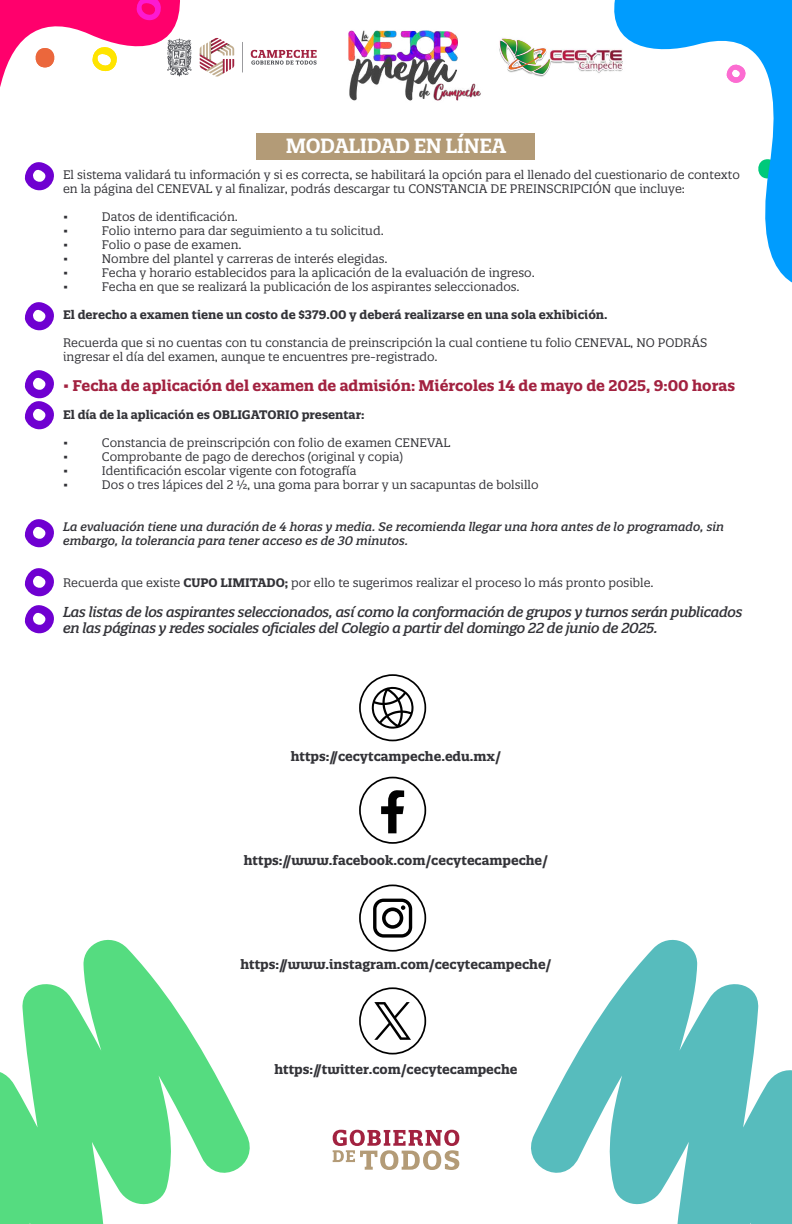
<style>
.page{position:relative;width:792px;height:1224px;background:#fff}
.page>*{position:absolute;margin:0;border:0;box-sizing:border-box;transform-origin:0 0}
.t1{font:600 20px "Quatro Slab";letter-spacing:-.02em;color:#fff}
.t2{font:700 15px "Quatro Slab";color:#a22240}
.t3{font:italic 500 14px/16px "Quatro Slab";letter-spacing:-.025em;color:#333338}
.t4{font:700 13px "Quatro Slab";color:#333338}
.t5{font:12px/14px "Quatro Slab";color:#333338}
.t6{font:italic 500 12px/14px "Quatro Slab";color:#333338}
.t7{font:700 12px "Quatro Slab";color:#333338}
.s1{font-weight:700}
</style>
<div class="page">
<div style="left:256px;top:133px;width:280px;height:27px;background:#b39b77"></div>
<svg style="left:24px;top:162px;width:30px;height:29px"></svg>
<svg style="left:24px;top:302px;width:30px;height:29px"></svg>
<svg style="left:24px;top:370px;width:30px;height:60px"></svg>
<svg style="left:24px;top:519px;width:30px;height:29px"></svg>
<svg style="left:24px;top:568px;width:30px;height:66px"></svg>
<svg style="left:531px;top:939px;width:261px;height:285px;fill:#57bcbd"></svg>
<svg style="left:0;top:939px;width:250px;height:285px;fill:#55dc80"></svg>
<svg style="left:359px;top:777px;width:67px;height:67px"></svg>
<svg style="left:359px;top:885px;width:67px;height:67px"></svg>
<svg style="left:359px;top:987px;width:67px;height:67px"></svg>
<svg style="left:359px;top:674px;width:67px;height:67px"></svg>
<svg style="left:614px;top:0;width:178px;height:283px"></svg>
<svg style="left:725px;top:60px;width:25px;height:24px"></svg>
<img style="left:499px;top:36px;width:132px;height:42px">
<svg style="left:500px;top:39px;width:50px;height:35px"></svg>
<svg style="left:200px;top:38px;width:34px;height:39px"></svg>
<hr style="left:242px;top:42px;width:1px;height:31px;background:#54555a">
<svg style="left:251px;top:50px;width:66px;height:15px"></svg>
<svg style="left:0;top:0;width:192px;height:87px"></svg>
<img style="left:348px;top:30px;width:133px;height:71px">
<svg style="left:333px;top:1130px;width:126px;height:40px"></svg>
<h1 class="t1" style="left:286px;top:133px;width:222px">MODALIDAD EN LÍNEA</h1>
<p class="t5" style="left:63px;top:168px;width:678px">El sistema validará tu información y si es correcta, se habilitará la opción para el llenado del cuestionario de contexto en la página del CENEVAL y al finalizar, podrás descargar tu CONSTANCIA DE PREINSCRIPCIÓN que incluye:</p>
<p class="t5" style="left:63px;top:210px;width:7px">•</p>
<p class="t5" style="left:102px;top:210px;width:138px">Datos de identificación.</p>
<p class="t5" style="left:63px;top:224px;width:7px">•</p>
<p class="t5" style="left:102px;top:224px;width:283px">Folio interno para dar seguimiento a tu solicitud.</p>
<p class="t5" style="left:63px;top:238px;width:7px">•</p>
<p class="t5" style="left:102px;top:238px;width:141px">Folio o pase de examen.</p>
<p class="t5" style="left:63px;top:252px;width:7px">•</p>
<p class="t5" style="left:102px;top:252px;width:287px">Nombre del plantel y carreras de interés elegidas.</p>
<p class="t5" style="left:63px;top:266px;width:7px">•</p>
<p class="t5" style="left:102px;top:266px;width:434px">Fecha y horario establecidos para la aplicación de la evaluación de ingreso.</p>
<p class="t5" style="left:63px;top:280px;width:7px">•</p>
<p class="t5" style="left:102px;top:280px;width:419px">Fecha en que se realizará la publicación de los aspirantes seleccionados.</p>
<p class="t7" style="left:63px;top:307px;width:546px">El derecho a examen tiene un costo de $379.00 y deberá realizarse en una sola exhibición.</p>
<p class="t5" style="left:63px;top:336px;width:646px">Recuerda que si no cuentas con tu constancia de preinscripción la cual contiene tu folio CENEVAL, NO PODRÁS ingresar el día del examen, aunque te encuentres pre-registrado.</p>
<p class="t2" style="left:63px;top:376px;width:674px">• Fecha de aplicación del examen de admisión: Miércoles 14 de mayo de 2025, 9:00 horas</p>
<p class="t7" style="left:63px;top:407px;width:303px">El día de la aplicación es OBLIGATORIO presentar:</p>
<p class="t5" style="left:63px;top:436px;width:7px">•</p>
<p class="t5" style="left:102px;top:436px;width:350px">Constancia de preinscripción con folio de examen CENEVAL</p>
<p class="t5" style="left:63px;top:450px;width:7px">•</p>
<p class="t5" style="left:102px;top:450px;width:303px">Comprobante de pago de derechos (original y copia)</p>
<p class="t5" style="left:63px;top:464px;width:7px">•</p>
<p class="t5" style="left:102px;top:464px;width:256px">Identificación escolar vigente con fotografía</p>
<p class="t5" style="left:63px;top:478px;width:7px">•</p>
<p class="t5" style="left:102px;top:478px;width:438px">Dos o tres lápices del 2 ½, una goma para borrar y un sacapuntas de bolsillo</p>
<p class="t6" style="left:63px;top:520px;width:663px">La evaluación tiene una duración de 4 horas y media. Se recomienda llegar una hora antes de lo programado, sin embargo, la tolerancia para tener acceso es de 30 minutos.</p>
<p class="t5" style="left:63px;top:576px;width:592px">Recuerda que existe <span class="s1">CUPO LIMITADO;</span> por ello te sugerimos realizar el proceso lo más pronto posible.</p>
<p class="t3" style="left:63px;top:604px;width:681px">Las listas de los aspirantes seleccionados, así como la conformación de grupos y turnos serán publicados en las páginas y redes sociales oficiales del Colegio a partir del domingo 22 de junio de 2025.</p>
<p class="t4" style="left:291px;top:748px;width:212px">https://cecytcampeche.edu.mx/</p>
<p class="t4" style="left:244px;top:852px;width:306px">https://www.facebook.com/cecytecampeche/</p>
<p class="t4" style="left:240px;top:957px;width:313px">https://www.instagram.com/cecytecampeche/</p>
<p class="t4" style="left:274px;top:1061px;width:245px">https://twitter.com/cecytecampeche</p>
</div>
